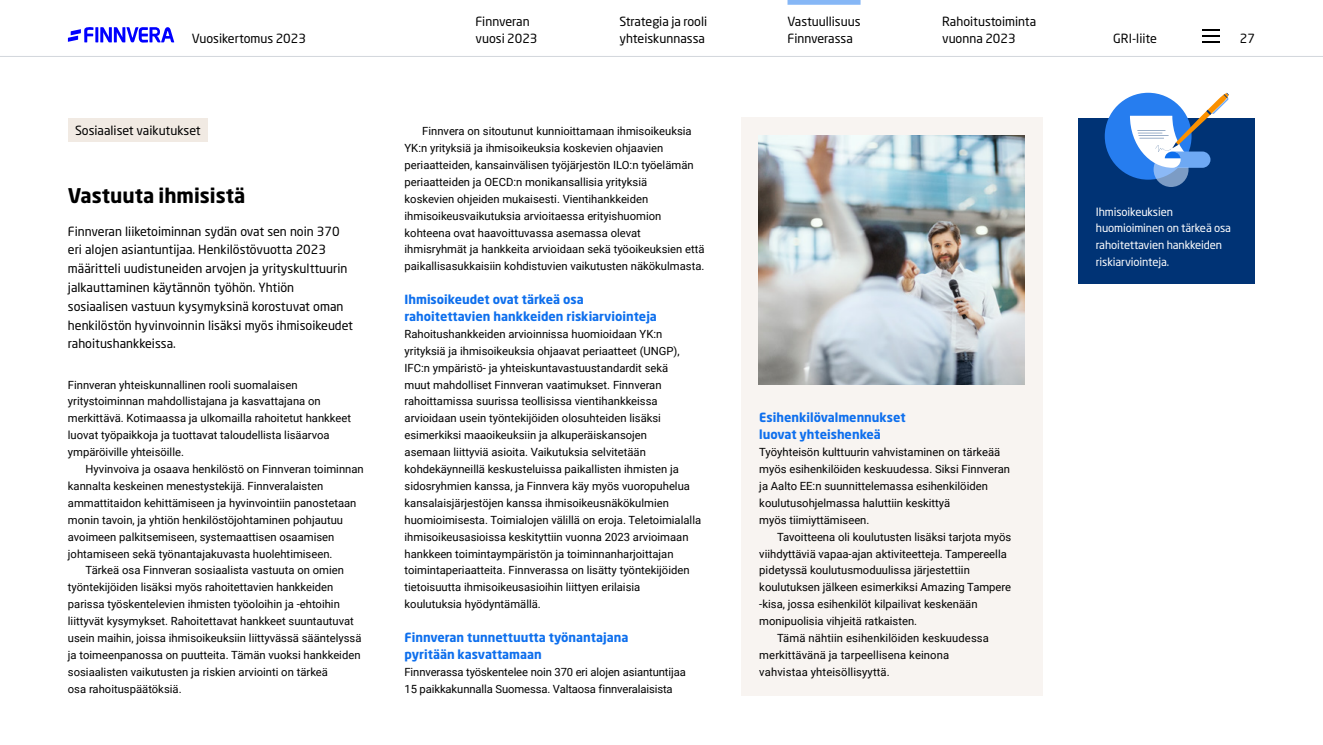
<style>
.page{position:relative;width:1323px;height:745px;background:#fff}
.page>*{position:absolute;margin:0;border:0;box-sizing:border-box;transform-origin:0 0}
.t1{font:700 20px "Neo Sans Std";color:#000}
.t2{font:12.5px/18.8px "Neo Sans Std";color:#000}
.t3{font:700 12.5px/16.9px "Neo Sans Std";color:#0e6fed}
.t4{font:11.25px/16.9px "Roboto";color:#000}
.t5{font:11.25px/16.9px "Neo Sans Std";letter-spacing:-.01em;color:#fff}
</style>
<div class="page">
<div style="left:68px;top:118px;width:140px;height:23px;background:#f1eae3"></div>
<div style="left:741px;top:117px;width:301px;height:577px;background:#f8f4f1"></div>
<img style="left:759px;top:135px;width:266px;height:249px">
<div style="left:1078px;top:118px;width:177px;height:166px;background:#003375"></div>
<div style="left:1105px;top:93px;width:86px;height:86px;background:#267def;border-radius:50%"></div>
<svg style="left:1153px;top:152px;width:35px;height:35px"></svg>
<svg style="left:1130px;top:93px;width:99px;height:75px"></svg>
<hr style="left:1138px;top:135px;width:31px;height:1px;background:#6685ac">
<hr style="left:0;top:56px;width:1323px;height:1px;background:#d2d7dc">
<svg style="left:68px;top:27px;width:106px;height:16px"></svg>
<svg style="left:1202px;top:30px;width:17px;height:13px"></svg>
<div style="left:787px;top:0;width:73px;height:5px;background:#86b7f6"></div>
<p class="t2" style="left:475px;top:13px;width:64px;line-height:16.2px">Finnveran vuosi 2023</p>
<p class="t2" style="left:619px;top:13px;width:89px;line-height:16.2px">Strategia ja rooli yhteiskunnassa</p>
<p class="t2" style="left:787px;top:13px;width:75px;line-height:16.2px">Vastuullisuus<br>Finnverassa</p>
<p class="t2" style="left:942px;top:13px;width:96px;line-height:16.2px">Rahoitustoiminta vuonna 2023</p>
<p class="t2" style="left:192px;top:28px;width:116px">Vuosikertomus 2023</p>
<p class="t2" style="left:1113px;top:28px;width:45px">GRI-liite</p>
<p class="t2" style="left:1240px;top:28px;width:17px">27</p>
<p class="t2" style="left:75px;top:121px;width:127px">Sosiaaliset vaikutukset</p>
<h1 class="t1" style="left:68px;top:182px;width:179px">Vastuuta ihmisistä</h1>
<p class="t2" style="left:68px;top:221px;width:287px">Finnveran liiketoiminnan sydän ovat sen noin 370 eri alojen asiantuntijaa. Henkilöstövuotta 2023 määritteli uudistuneiden arvojen ja yrityskulttuurin jalkauttaminen käytännön työhön. Yhtiön sosiaalisen vastuun kysymyksinä korostuvat oman henkilöstön hyvinvoinnin lisäksi myös ihmisoikeudet rahoitushankkeissa.</p>
<p class="t4" style="left:68px;top:375px;width:285px">Finnveran yhteiskunnallinen rooli suomalaisen yritystoiminnan mahdollistajana ja kasvattajana on merkittävä. Kotimaassa ja ulkomailla rahoitetut hankkeet luovat työpaikkoja ja tuottavat taloudellista lisäarvoa ympäröiville yhteisöille.</p>
<p class="t4" style="left:86px;top:460px;width:280px">Hyvinvoiva ja osaava henkilöstö on Finnveran toiminnan</p>
<p class="t4" style="left:68px;top:477px;width:257px">kannalta keskeinen menestystekijä. Finnveralaisten</p>
<p class="t4" style="left:68px;top:493px;width:290px">ammattitaidon kehittämiseen ja hyvinvointiin panostetaan</p>
<p class="t4" style="left:68px;top:510px;width:277px">monin tavoin, ja yhtiön henkilöstöjohtaminen pohjautuu</p>
<p class="t4" style="left:68px;top:527px;width:268px">avoimeen palkitsemiseen, systemaattisen osaamisen</p>
<p class="t4" style="left:68px;top:544px;width:266px">johtamiseen sekä työnantajakuvasta huolehtimiseen.</p>
<p class="t4" style="left:86px;top:561px;width:260px">Tärkeä osa Finnveran sosiaalista vastuuta on omien</p>
<p class="t4" style="left:68px;top:578px;width:267px">työntekijöiden lisäksi myös rahoitettavien hankkeiden</p>
<p class="t4" style="left:68px;top:595px;width:273px">parissa työskentelevien ihmisten työoloihin ja -ehtoihin</p>
<p class="t4" style="left:68px;top:612px;width:288px">liittyvät kysymykset. Rahoitettavat hankkeet suuntautuvat</p>
<p class="t4" style="left:68px;top:628px;width:295px">usein maihin, joissa ihmisoikeuksiin liittyvässä sääntelyssä</p>
<p class="t4" style="left:68px;top:645px;width:294px">ja toimeenpanossa on puutteita. Tämän vuoksi hankkeiden</p>
<p class="t4" style="left:68px;top:662px;width:262px">sosiaalisten vaikutusten ja riskien arviointi on tärkeä</p>
<p class="t4" style="left:68px;top:679px;width:115px">osa rahoituspäätöksiä.</p>
<p class="t4" style="left:405px;top:122px;width:302px;text-indent:18px">Finnvera on sitoutunut kunnioittamaan ihmisoikeuksia YK:n yrityksiä ja ihmisoikeuksia koskevien ohjaavien periaatteiden, kansainvälisen työjärjestön ILO:n työelämän periaatteiden ja OECD:n monikansallisia yrityksiä<br>koskevien ohjeiden mukaisesti. Vientihankkeiden ihmisoikeusvaikutuksia arvioitaessa erityishuomion kohteena ovat haavoittuvassa asemassa olevat ihmisryhmät ja hankkeita arvioidaan sekä työoikeuksien että paikallisasukkaisiin kohdistuvien vaikutusten näkökulmasta.</p>
<p class="t3" style="left:405px;top:290px;width:254px">Ihmisoikeudet ovat tärkeä osa rahoitettavien hankkeiden riskiarviointeja</p>
<p class="t4" style="left:405px;top:325px;width:298px">Rahoitushankkeiden arvioinnissa huomioidaan YK:n yrityksiä ja ihmisoikeuksia ohjaavat periaatteet (UNGP), IFC:n ympäristö- ja yhteiskuntavastuustandardit sekä<br>muut mahdolliset Finnveran vaatimukset. Finnveran rahoittamissa suurissa teollisissa vientihankkeissa arvioidaan usein työntekijöiden olosuhteiden lisäksi esimerkiksi maaoikeuksiin ja alkuperäiskansojen<br>asemaan liittyviä asioita. Vaikutuksia selvitetään kohdekäynneillä keskusteluissa paikallisten ihmisten ja sidosryhmien kanssa, ja Finnvera käy myös vuoropuhelua kansalaisjärjestöjen kanssa ihmisoikeusnäkökulmien huomioimisesta. Toimialojen välillä on eroja. Teletoimialalla ihmisoikeusasioissa keskityttiin vuonna 2023 arvioimaan hankkeen toimintaympäristön ja toiminnanharjoittajan toimintaperiaatteita. Finnverassa on lisätty työntekijöiden tietoisuutta ihmisoikeusasioihin liittyen erilaisia<br>koulutuksia hyödyntämällä.</p>
<p class="t3" style="left:405px;top:628px;width:225px">Finnveran tunnettuutta työnantajana pyritään kasvattamaan</p>
<p class="t4" style="left:405px;top:662px;width:283px">Finnverassa työskentelee noin 370 eri alojen asiantuntijaa<br>15 paikkakunnalla Suomessa. Valtaosa finnveralaisista</p>
<p class="t3" style="left:759px;top:408px;width:148px">Esihenkilövalmennukset luovat yhteishenkeä</p>
<p class="t4" style="left:759px;top:443px;width:252px">Työyhteisön kulttuurin vahvistaminen on tärkeää myös esihenkilöiden keskuudessa. Siksi Finnveran ja Aalto EE:n suunnittelemassa esihenkilöiden koulutusohjelmassa haluttiin keskittyä<br>myös tiimiyttämiseen.</p>
<p class="t4" style="left:777px;top:527px;width:236px">Tavoitteena oli koulutusten lisäksi tarjota myös</p>
<p class="t4" style="left:759px;top:544px;width:249px">viihdyttäviä vapaa-ajan aktiviteetteja. Tampereella</p>
<p class="t4" style="left:759px;top:561px;width:212px">pidetyssä koulutusmoduulissa järjestettiin</p>
<p class="t4" style="left:759px;top:578px;width:253px">koulutuksen jälkeen esimerkiksi Amazing Tampere</p>
<p class="t4" style="left:759px;top:595px;width:220px">-kisa, jossa esihenkilöt kilpailivat keskenään</p>
<p class="t4" style="left:759px;top:612px;width:159px">monipuolisia vihjeitä ratkaisten.</p>
<p class="t4" style="left:777px;top:628px;width:213px">Tämä nähtiin esihenkilöiden keskuudessa</p>
<p class="t4" style="left:759px;top:645px;width:191px">merkittävänä ja tarpeellisena keinona</p>
<p class="t4" style="left:759px;top:662px;width:132px">vahvistaa yhteisöllisyyttä.</p>
<p class="t5" style="left:1096px;top:203px;width:137px">Ihmisoikeuksien huomioiminen on tärkeä osa rahoitettavien hankkeiden riskiarviointeja.</p>
</div>
